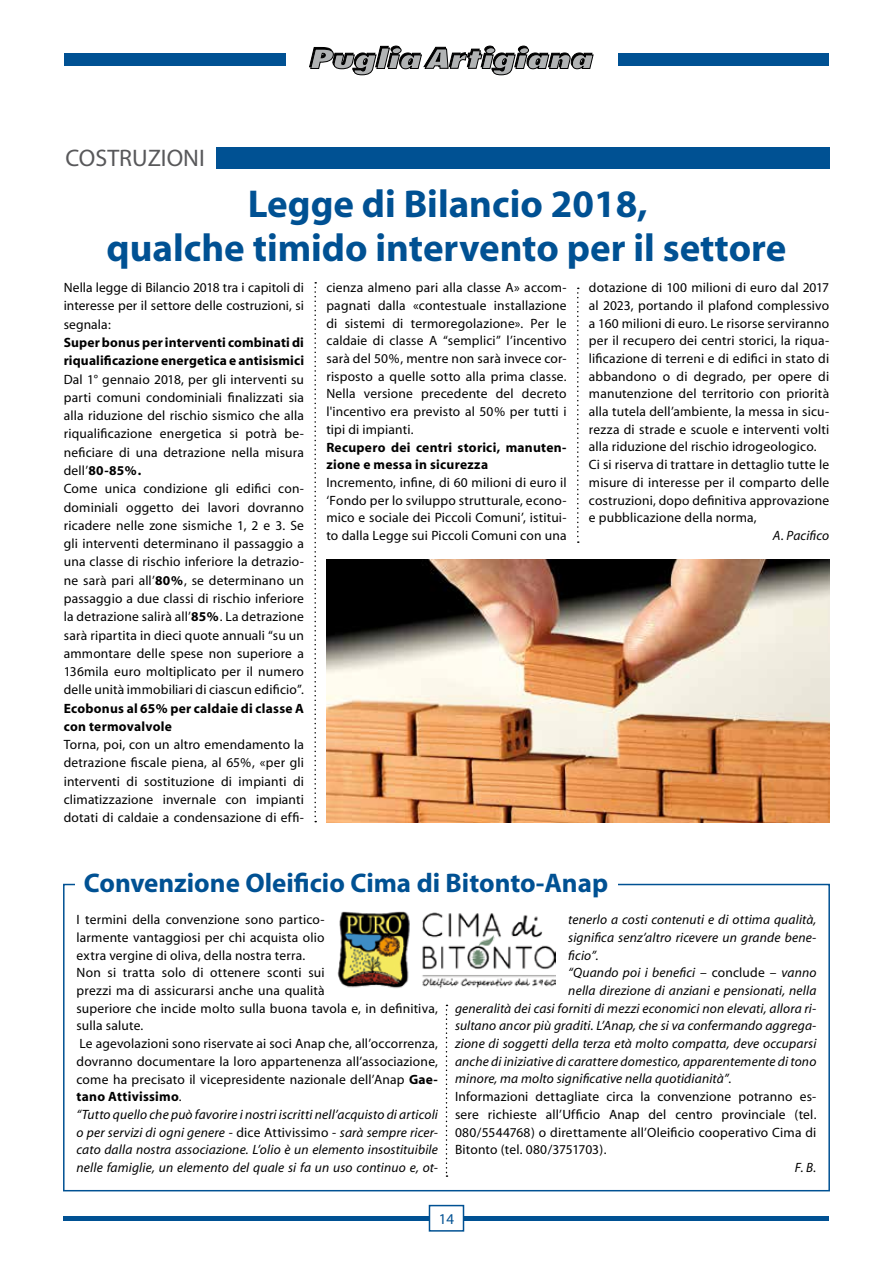
<style>
.page{position:relative;width:893px;height:1263px;background:#fff}
.page>*{position:absolute;margin:0;border:0;box-sizing:border-box;transform-origin:0 0}
.t1{font:700 39px/43.5px "Myriad";color:#005193;text-align:center}
.t2{font:700 27px "Myriad";color:#005193}
.t3{font:24px "Myriad Pro";color:#58585a}
.t4{font:15px "Myriad";color:#005193}
.t5{font:13.5px/17.7px "Myriad";letter-spacing:.015em;color:#000;text-align:justify}
.t6{font:italic 13.5px "Myriad";letter-spacing:.01em;color:#000}
.t7{font:700 13.5px/18.3px "Myriad";letter-spacing:.015em;color:#000}
.s1{font-weight:700}
.s2{font-style:italic}
.s3{font-style:normal}
</style>
<div class="page">
<svg style="left:309px;top:46px;width:284px;height:29px"></svg>
<div style="left:64px;top:53px;width:222px;height:13px;background:#005193"></div>
<hr style="left:64px;top:1216px;width:765px;height:4px;background:#005193">
<div style="left:618px;top:53px;width:211px;height:13px;background:#005193"></div>
<div style="left:429px;top:1205px;width:34px;height:26px;background:#fff"></div>
<div style="left:429px;top:1205px;width:35px;height:26px;border:2px solid #005193"></div>
<div style="left:63px;top:884px;width:767px;height:307px;border:2px solid #005193"></div>
<svg style="left:314px;top:282px;width:2px;height:540px"></svg>
<svg style="left:577px;top:288px;width:2px;height:255px"></svg>
<div style="left:216px;top:148px;width:613px;height:21px;background:#005193"></div>
<img style="left:326px;top:559px;width:503px;height:263px">
<div style="left:75px;top:871px;width:543px;height:31px;background:#fff"></div>
<img style="left:337px;top:911px;width:218px;height:78px">
<svg style="left:446px;top:1005px;width:1px;height:172px"></svg>
<h3 class="t3" style="left:66px;top:143px;width:141px">COSTRUZIONI</h3>
<h1 class="t1" style="left:107px;top:184px;width:681px">Legge di Bilancio 2018,<br>qualche timido intervento per il settore</h1>
<p class="t5" style="left:64px;top:279px;width:242px;line-height:18.3px">Nella legge di Bilancio 2018 tra i capitoli di interesse per il settore delle costruzioni, si segnala:</p>
<p class="t7" style="left:64px;top:334px;width:242px">Super bonus per interventi combinati di riqualificazione energetica e antisismici</p>
<p class="t5" style="left:64px;top:370px;width:242px;line-height:18.3px;text-align:left">Dal 1° gennaio 2018, per gli interventi su parti comuni condominiali finalizzati sia alla riduzione del rischio sismico che alla riqualificazione energetica si potrà be&shy;neficiare di una detrazione nella misura dell’<span class="s1">80-85%.<br></span>Come unica condizione gli edifici con&shy;dominiali oggetto dei lavori dovranno ricadere nelle zone sismiche 1, 2 e 3. Se gli interventi determinano il passaggio a una classe di rischio inferiore la detrazio&shy;ne sarà pari all’<span class="s1">80%</span>, se determinano un passaggio a due classi di rischio inferiore la detrazione salirà all’<span class="s1">85%</span>. La detrazione sarà ripartita in dieci quote annuali “su un ammontare delle spese non superiore a 136mila euro moltiplicato per il numero delle unità immobiliari di ciascun edificio”.</p>
<p class="t7" style="left:64px;top:699px;width:242px">Ecobonus al 65% per caldaie di classe A con termovalvole</p>
<p class="t5" style="left:64px;top:736px;width:242px;line-height:18.3px">Torna, poi, con un altro emendamento la detrazione fiscale piena, al 65%, «per gli interventi di sostituzione di impianti di climatizzazione invernale con impianti dotati di caldaie a condensazione di effi-</p>
<p class="t5" style="left:326px;top:279px;width:242px">cienza almeno pari alla classe A» accom&shy;pagnati dalla «contestuale installazione di sistemi di termoregolazione». Per le caldaie di classe A “semplici” l’incentivo sarà del 50%, mentre non sarà invece cor&shy;risposto a quelle sotto alla prima classe.<br>Nella versione precedente del decreto l'incentivo era previsto al 50% per tutti i tipi di impianti.</p>
<p class="t7" style="left:326px;top:439px;width:242px;line-height:17.7px">Recupero dei centri storici, manuten&shy;zione e messa in sicurezza</p>
<p class="t5" style="left:326px;top:474px;width:242px">Incremento, infine, di 60 milioni di euro il ‘Fondo per lo sviluppo strutturale, econo&shy;mico e sociale dei Piccoli Comuni’, istitui&shy;to dalla Legge sui Piccoli Comuni con una</p>
<p class="t5" style="left:589px;top:279px;width:242px;text-align:left">dotazione di 100 milioni di euro dal 2017 al 2023, portando il plafond complessivo a 160 milioni di euro. Le risorse serviranno per il recupero dei centri storici, la riqua&shy;lificazione di terreni e di edifici in stato di abbandono o di degrado, per opere di manutenzione del territorio con priorità alla tutela dell’ambiente, la messa in sicu&shy;rezza di strade e scuole e interventi volti alla riduzione del rischio idrogeologico.<br>Ci si riserva di trattare in dettaglio tutte le misure di interesse per il comparto delle costruzioni, dopo definitiva approvazione e pubblicazione della norma,</p>
<p class="t6" style="left:773px;top:529px;width:58px">A. Pacifico</p>
<h2 class="t2" style="left:84px;top:869px;width:526px">Convenzione Oleificio Cima di Bitonto-Anap</h2>
<p class="t5" style="left:77px;top:911px;width:363px;text-align:left">I termini della convenzione sono partico-<br>larmente vantaggiosi per chi acquista olio<br>extra vergine di oliva, della nostra terra.<br>Non si tratta solo di ottenere sconti sui<br>prezzi ma di assicurarsi anche una qualità<br>superiore che incide molto sulla buona tavola e, in definitiva, sulla salute.<br>Le agevolazioni sono riservate ai soci Anap che, all’occorrenza, dovranno documentare la loro appartenenza all’associazione, come ha precisato il vicepresidente nazionale dell’Anap <span class="s1">Gae&shy;tano Attivissimo</span>.<br><span class="s2">“Tutto quello che può favorire i nostri iscritti nell’acquisto di articoli o per servizi di ogni genere</span> - dice Attivissimo - <span class="s2">sarà sempre ricer&shy;cato dalla nostra associazione. L’olio è un elemento insostituibile nelle famiglie, un elemento del quale si fa un uso continuo e, ot-</span></p>
<p class="t6" style="left:568px;top:913px;width:250px">tenerlo a costi contenuti e di ottima qualità,</p>
<p class="t6" style="left:568px;top:931px;width:250px">significa senz’altro ricevere un grande bene-</p>
<p class="t6" style="left:568px;top:948px;width:32px">ficio”.</p>
<p class="t6" style="left:568px;top:966px;width:250px">“Quando poi i benefici <span class="s3">– conclude –</span> vanno</p>
<p class="t6" style="left:568px;top:984px;width:250px">nella direzione di anziani e pensionati, nella</p>
<p class="t6" style="left:455px;top:1001px;width:363px">generalità dei casi forniti di mezzi economici non elevati, allora ri-</p>
<p class="t6" style="left:455px;top:1019px;width:363px">sultano ancor più graditi. L’Anap, che si va confermando aggrega-</p>
<p class="t6" style="left:455px;top:1037px;width:363px">zione di soggetti della terza età molto compatta, deve occuparsi</p>
<p class="t6" style="left:455px;top:1054px;width:363px">anche di iniziative di carattere domestico, apparentemente di tono</p>
<p class="t6" style="left:455px;top:1072px;width:278px">minore, ma molto significative nella quotidianità”.</p>
<p class="t5" style="left:455px;top:1088px;width:363px">Informazioni dettagliate circa la convenzione potranno es&shy;sere richieste all’Ufficio Anap del centro provinciale (tel.<br>080/5544768) o direttamente all’Oleificio cooperativo Cima di Bitonto (tel. 080/3751703).</p>
<p class="t6" style="left:795px;top:1161px;width:23px">F. B.</p>
<p class="t4" style="left:439px;top:1211px;width:17px">14</p>
</div>
